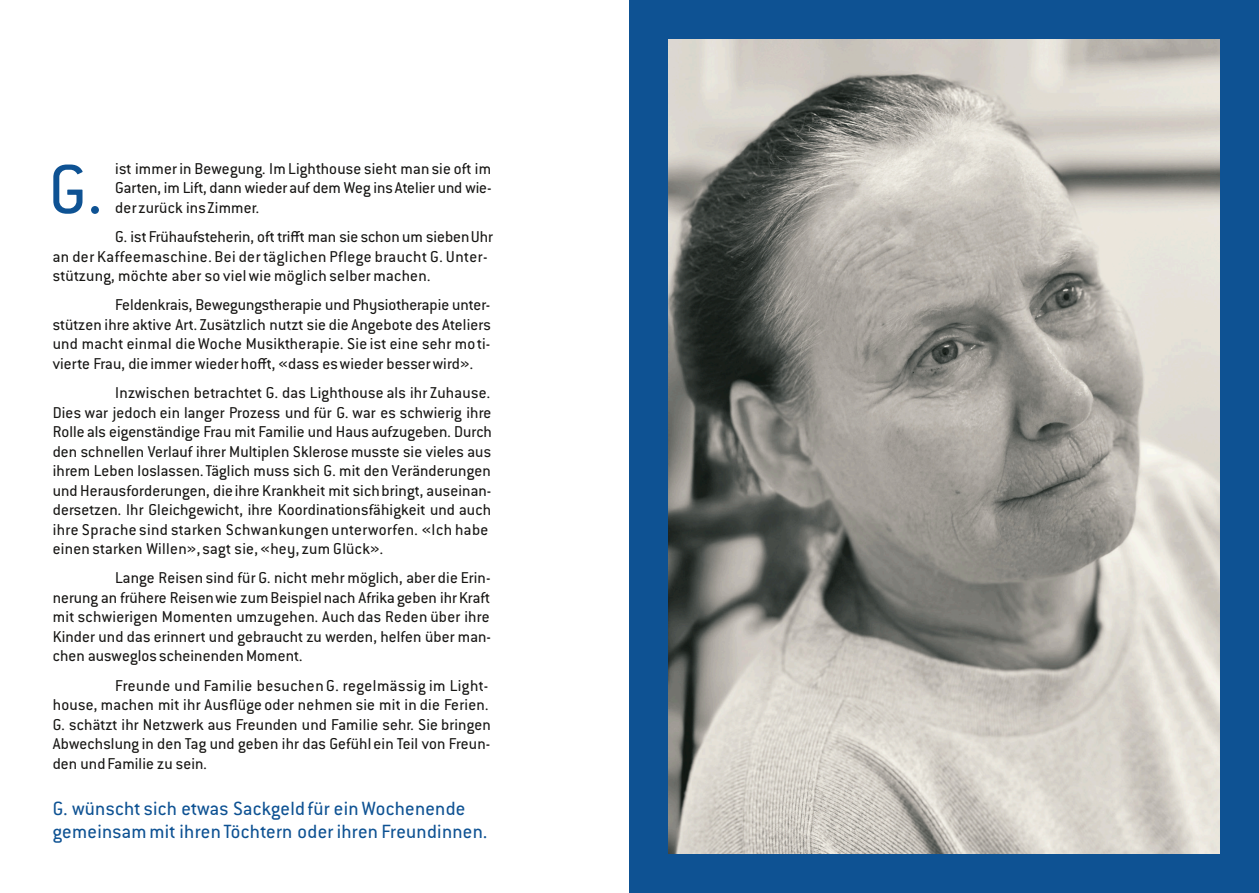
<style>
.page{position:relative;width:1259px;height:893px;background:#fff}
.page>*{position:absolute;margin:0;border:0;box-sizing:border-box;transform-origin:0 0}
.t1{font:75.75px "Conduit ITC";color:#0e5293}
.t2{font:21px "Conduit ITC";letter-spacing:.015em;color:#0e5293}
.t3{font:17.25px "Conduit ITC";letter-spacing:.01em;color:#181715}
.t4{font:17.25px "Conduit ITC";letter-spacing:.03em;color:#181715}
</style>
<div class="page">
<img style="left:668px;top:38px;width:552px;height:817px">
<div style="left:629px;top:0;width:630px;height:38px;background:#0e5293"></div>
<div style="left:629px;top:855px;width:630px;height:38px;background:#0e5293"></div>
<div style="left:1220px;top:0;width:39px;height:893px;background:#0e5293"></div>
<div style="left:629px;top:0;width:39px;height:893px;background:#0e5293"></div>
<p class="t1" style="left:49px;top:165px;width:55px">G.</p>
<p class="t3" style="left:115px;top:163px;width:377px">ist immer in Bewegung. Im Lighthouse sieht man sie oft im</p>
<p class="t3" style="left:115px;top:183px;width:378px">Garten, im Lift, dann wieder auf dem Weg ins Atelier und wie-</p>
<p class="t3" style="left:115px;top:202px;width:145px">der zurück ins Zimmer.</p>
<p class="t3" style="left:115px;top:231px;width:379px">G. ist Frühaufsteherin, oft trifft man sie schon um sieben Uhr</p>
<p class="t4" style="left:53px;top:251px;width:436px">an der Kaffeemaschine. Bei der täglichen Pflege braucht G. Unter-</p>
<p class="t3" style="left:53px;top:270px;width:379px">stützung, möchte aber so viel wie möglich selber machen.</p>
<p class="t3" style="left:115px;top:300px;width:376px">Feldenkrais, Bewegungstherapie und Physiotherapie unter-</p>
<p class="t3" style="left:53px;top:319px;width:439px">stützen ihre aktive Art. Zusätzlich nutzt sie die Angebote des Ateliers</p>
<p class="t3" style="left:53px;top:339px;width:439px">und macht einmal die Woche Musiktherapie. Sie ist eine sehr mo ti-</p>
<p class="t3" style="left:53px;top:358px;width:422px">vierte Frau, die immer wieder hofft, «dass es wieder besser wird».</p>
<p class="t3" style="left:115px;top:387px;width:376px">Inzwischen betrachtet G. das Lighthouse als ihr Zuhause.</p>
<p class="t3" style="left:53px;top:407px;width:440px">Dies war jedoch ein langer Prozess und für G. war es schwierig ihre</p>
<p class="t3" style="left:53px;top:426px;width:441px">Rolle als eigenständige Frau mit Familie und Haus aufzugeben. Durch</p>
<p class="t3" style="left:53px;top:446px;width:440px">den schnellen Verlauf ihrer Multiplen Sklerose musste sie vieles aus</p>
<p class="t3" style="left:53px;top:465px;width:439px">ihrem Leben loslassen. Täglich muss sich G. mit den Veränderungen</p>
<p class="t3" style="left:53px;top:485px;width:440px">und Herausforderungen, die ihre Krankheit mit sich bringt, auseinan-</p>
<p class="t3" style="left:53px;top:504px;width:440px">dersetzen. Ihr Gleichgewicht, ihre Koordinationsfähigkeit und auch</p>
<p class="t3" style="left:53px;top:524px;width:437px">ihre Sprache sind starken Schwankungen unterworfen. «Ich habe</p>
<p class="t3" style="left:53px;top:543px;width:332px">einen starken Willen», sagt sie, «hey, zum Glück».</p>
<p class="t3" style="left:115px;top:573px;width:377px">Lange Reisen sind für G. nicht mehr möglich, aber die Erin-</p>
<p class="t3" style="left:53px;top:592px;width:438px">nerung an frühere Reisen wie zum Beispiel nach Afrika geben ihr Kraft</p>
<p class="t3" style="left:53px;top:612px;width:438px">mit schwierigen Momenten umzugehen. Auch das Reden über ihre</p>
<p class="t3" style="left:53px;top:631px;width:440px">Kinder und das erinnert und gebraucht zu werden, helfen über man-</p>
<p class="t3" style="left:53px;top:650px;width:251px">chen ausweglos scheinenden Moment.</p>
<p class="t4" style="left:115px;top:680px;width:375px">Freunde und Familie besuchen G. regelmässig im Light-</p>
<p class="t3" style="left:53px;top:699px;width:437px">house, machen mit ihr Ausflüge oder nehmen sie mit in die Ferien.</p>
<p class="t3" style="left:53px;top:719px;width:440px">G. schätzt ihr Netzwerk aus Freunden und Familie sehr. Sie bringen</p>
<p class="t3" style="left:53px;top:738px;width:439px">Abwechslung in den Tag und geben ihr das Gefühl ein Teil von Freun-</p>
<p class="t3" style="left:53px;top:758px;width:156px">den und Familie zu sein.</p>
<p class="t2" style="left:53px;top:802px;width:414px">G. wünscht sich etwas Sackgeld für ein Wochenende</p>
<p class="t2" style="left:53px;top:824px;width:436px">gemeinsam mit ihren Töchtern oder ihren Freundinnen.</p>
</div>
